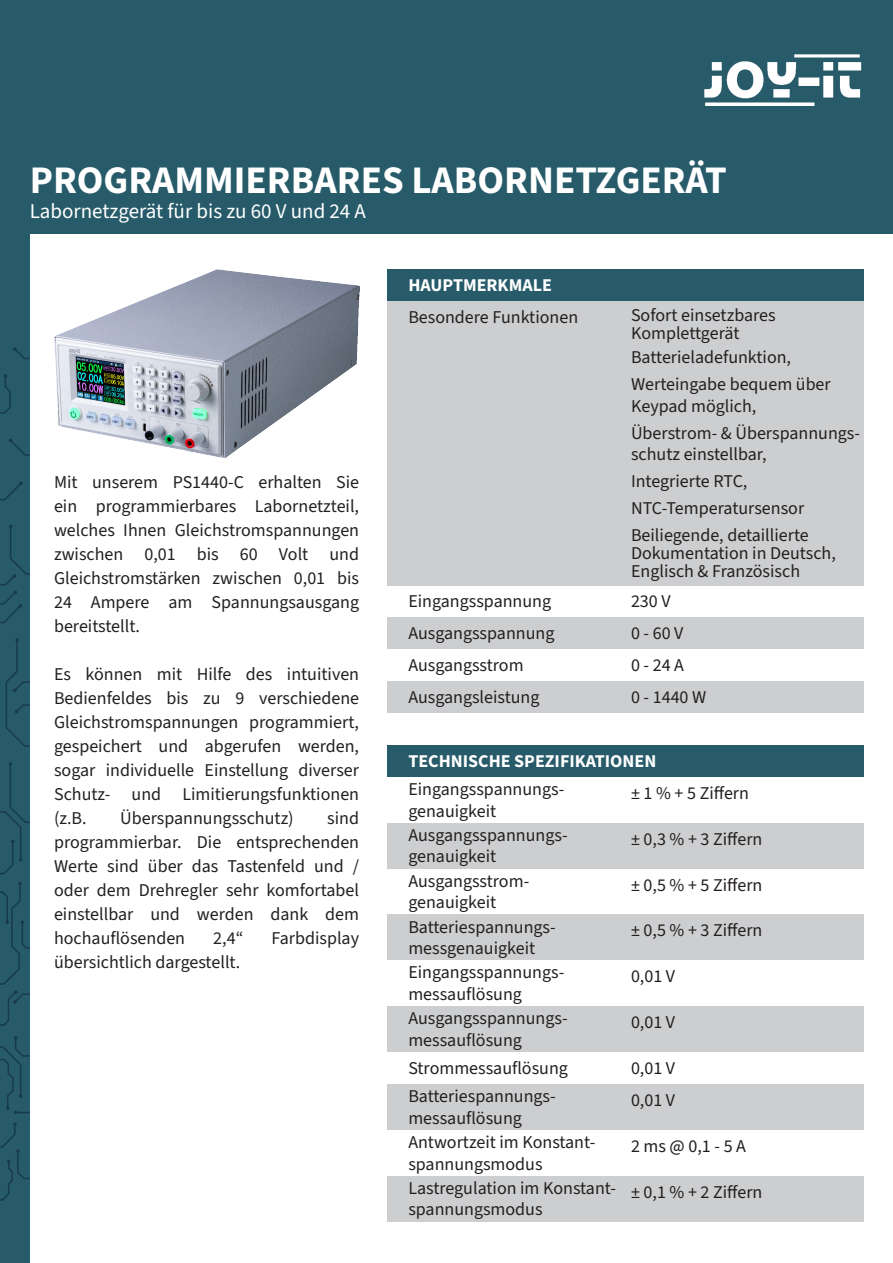
<style>
.page{position:relative;width:893px;height:1263px;background:#fff}
.page>*{position:absolute;margin:0;border:0;box-sizing:border-box;transform-origin:0 0}
.t1{font:700 39px "Source Sans 3";color:#fff}
.t2{font:21px "Source Sans 3";color:#fff}
.Pa4{font:18px/24px "Source Sans 3";color:#231f20}
.Pa4-2{font:18px "Source Sans 3";color:#221e1f}
.t3{font:700 18px "Source Sans 3";color:#fff}
.s1{color:#221e1f}
</style>
<div class="page">
<div style="left:387px;top:301px;width:476px;height:284px;background:#cccecf"></div>
<div style="left:387px;top:823px;width:476px;height:46px;background:#cccecf"></div>
<div style="left:387px;top:914px;width:476px;height:46px;background:#cccecf"></div>
<div style="left:387px;top:1006px;width:476px;height:46px;background:#cccecf"></div>
<div style="left:387px;top:1084px;width:476px;height:46px;background:#cccecf"></div>
<div style="left:387px;top:1176px;width:476px;height:45px;background:#cccecf"></div>
<div style="left:387px;top:617px;width:476px;height:32px;background:#cccecf"></div>
<div style="left:387px;top:681px;width:476px;height:32px;background:#cccecf"></div>
<div style="left:0;top:0;width:893px;height:234px;background:#275b6a"></div>
<img style="left:704px;top:54px;width:158px;height:52px">
<div style="left:0;top:208px;width:30px;height:1055px;background:#275b6a"></div>
<div style="left:387px;top:269px;width:476px;height:32px;background:#275b6a"></div>
<div style="left:387px;top:745px;width:476px;height:32px;background:#275b6a"></div>
<svg style="left:0;top:1122px;width:30px;height:79px"></svg>
<svg style="left:0;top:1036px;width:30px;height:78px"></svg>
<svg style="left:0;top:882px;width:30px;height:144px"></svg>
<svg style="left:0;top:762px;width:30px;height:112px"></svg>
<svg style="left:5px;top:638px;width:25px;height:109px"></svg>
<svg style="left:0;top:525px;width:30px;height:99px"></svg>
<svg style="left:0;top:482px;width:23px;height:19px"></svg>
<svg style="left:9px;top:438px;width:21px;height:18px"></svg>
<svg style="left:0;top:374px;width:11px;height:40px"></svg>
<svg style="left:13px;top:347px;width:17px;height:12px"></svg>
<img style="left:54px;top:269px;width:305px;height:188px">
<p class="t1" style="left:30px;top:154px;width:698px">PROGRAMMIERBARES LABORNETZGERÄT</p>
<p class="t2" style="left:30px;top:197px;width:338px">Labornetzgerät für bis zu 60 V und 24 A</p>
<p class="Pa4" style="left:54px;top:471px;width:307px;text-align:justify">Mit unserem PS1440-C erhalten Sie ein programmierbares Labornetzteil, welches Ihnen Gleichstromspannungen zwischen 0,01 bis 60 Volt und Gleichstromstärken zwischen 0,01 bis 24 Ampere am Spannungsausgang bereitstellt.</p>
<p class="Pa4" style="left:54px;top:663px;width:307px;text-align:justify">Es können mit Hilfe des intuitiven Bedienfeldes bis zu 9 verschiedene Gleichstromspannungen programmiert, gespeichert und abgerufen werden, sogar individuelle Einstellung diverser Schutz- und Limitierungsfunktionen (z.B.</p>
<p class="Pa4" style="left:120px;top:807px;width:175px">Überspannungsschutz)</p>
<p class="Pa4" style="left:54px;top:807px;width:307px;text-align:justify;text-indent:273px">sind programmierbar. Die entsprechenden Werte sind über das Tastenfeld und / oder dem Drehregler sehr komfortabel einstellbar und werden dank dem hochauflösenden</p>
<p class="Pa4" style="left:213px;top:927px;width:32px">2,4“</p>
<p class="Pa4" style="left:272px;top:927px;width:89px">Farbdisplay</p>
<p class="Pa4" style="left:54px;top:951px;width:188px">übersichtlich dargestellt.</p>
<p class="t3" style="left:408px;top:273px;width:145px">HAUPTMERKMALE</p>
<p class="Pa4" style="left:408px;top:306px;width:171px">Besondere Funktionen</p>
<p class="Pa4" style="left:631px;top:307px;width:146px;line-height:18px">Sofort einsetzbares<br>Komplettgerät</p>
<p class="Pa4" style="left:631px;top:346px;width:162px">Batterieladefunktion,</p>
<p class="Pa4" style="left:631px;top:374px;width:201px;line-height:21.6px">Werteingabe bequem über<br>Keypad möglich,</p>
<p class="Pa4" style="left:631px;top:422px;width:231px;line-height:21.6px">Überstrom- &amp; Überspannungs&shy;schutz einstellbar,</p>
<p class="Pa4" style="left:631px;top:470px;width:118px">Integrierte RTC,</p>
<p class="Pa4" style="left:631px;top:497px;width:175px">NTC-Temperatursensor</p>
<p class="Pa4" style="left:631px;top:527px;width:206px;line-height:18px">Beiliegende, detaillierte<br>Dokumentation in Deutsch,<br>Englisch &amp; Französisch</p>
<p class="Pa4" style="left:408px;top:590px;width:144px">Eingangsspannung</p>
<p class="Pa4" style="left:631px;top:590px;width:41px">230 V</p>
<p class="Pa4" style="left:408px;top:622px;width:148px">Ausgangsspannung</p>
<p class="Pa4" style="left:631px;top:622px;width:54px">0 - 60 V</p>
<p class="Pa4" style="left:408px;top:654px;width:117px">Ausgangsstrom</p>
<p class="Pa4" style="left:631px;top:654px;width:55px">0 - 24 A</p>
<p class="Pa4" style="left:408px;top:686px;width:133px">Ausgangsleistung</p>
<p class="Pa4" style="left:631px;top:686px;width:77px">0 - 1440 W</p>
<p class="t3" style="left:408px;top:749px;width:249px">TECHNISCHE SPEZIFIKATIONEN</p>
<p class="Pa4" style="left:408px;top:779px;width:158px;line-height:21.6px">Eingangsspannungs&shy;genauigkeit</p>
<p class="Pa4" style="left:408px;top:825px;width:161px;line-height:21.6px">Ausgangsspannungs&shy;genauigkeit</p>
<p class="Pa4" style="left:408px;top:870px;width:122px;line-height:21.6px">Ausgangsstrom&shy;genauigkeit</p>
<p class="Pa4" style="left:408px;top:916px;width:149px;line-height:21.6px">Batteriespannungs&shy;messgenauigkeit</p>
<p class="Pa4" style="left:408px;top:962px;width:158px;line-height:21.6px">Eingangsspannungs&shy;messauflösung</p>
<p class="Pa4" style="left:408px;top:1008px;width:161px;line-height:21.6px">Ausgangsspannungs&shy;messauflösung</p>
<p class="Pa4" style="left:408px;top:1086px;width:149px;line-height:21.6px">Batteriespannungs&shy;messauflösung</p>
<p class="Pa4" style="left:408px;top:1132px;width:189px;line-height:21.6px">Antwortzeit im Konstant&shy;spannungsmodus</p>
<p class="Pa4" style="left:408px;top:1177px;width:209px;line-height:21.6px">Lastregulation im Konstant&shy;spannungsmodus</p>
<p class="Pa4" style="left:408px;top:1056px;width:161px">Strommessauflösung</p>
<p class="Pa4" style="left:631px;top:781px;width:119px"><span class="s1">±</span> 1 % + 5 Ziffern</p>
<p class="Pa4" style="left:631px;top:827px;width:133px"><span class="s1">±</span> 0,3 % + 3 Ziffern</p>
<p class="Pa4" style="left:631px;top:873px;width:133px"><span class="s1">±</span> 0,5 % + 5 Ziffern</p>
<p class="Pa4" style="left:631px;top:919px;width:133px"><span class="s1">±</span> 0,5 % + 3 Ziffern</p>
<p class="Pa4-2" style="left:631px;top:964px;width:46px">0,01 V</p>
<p class="Pa4-2" style="left:631px;top:1010px;width:46px">0,01 V</p>
<p class="Pa4-2" style="left:631px;top:1056px;width:46px">0,01 V</p>
<p class="Pa4-2" style="left:631px;top:1088px;width:46px">0,01 V</p>
<p class="Pa4-2" style="left:631px;top:1134px;width:116px">2 ms @ 0,1 - 5 A</p>
<p class="Pa4-2" style="left:631px;top:1179px;width:133px">± 0,1 % + 2 Ziffern</p>
</div>
